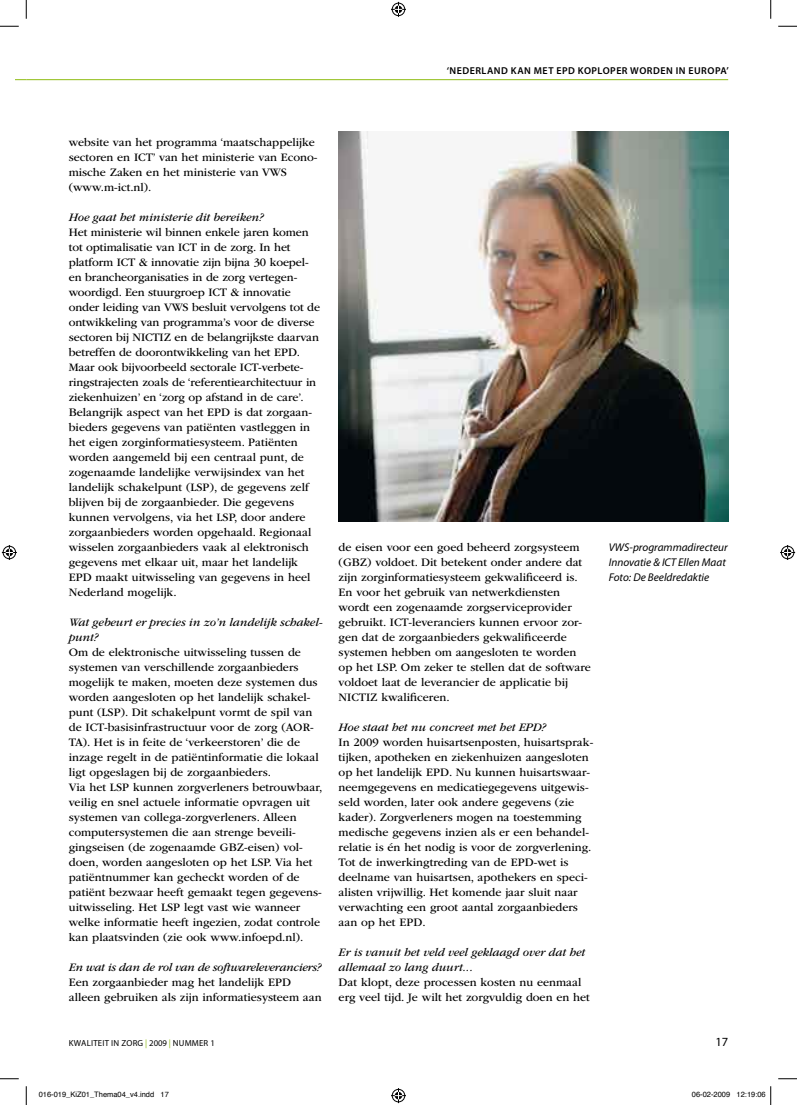
<style>
.page{position:relative;width:797px;height:1105px;background:#fff}
.page>*{position:absolute;margin:0;border:0;box-sizing:border-box;transform-origin:0 0}
.t1{font:12.5px "Myriad Pro";color:#000}
.t2{font:11.88px/15px "ITC Garamond Std";color:#000}
.t3{font:italic 11.25px/15px "Myriad Pro";color:#000}
.t4{font:600 10px "Myriad Pro";letter-spacing:.05em;color:#000}
.t5{font:8.75px "Myriad Pro";letter-spacing:.02em;color:#000}
.t6{font:7.5px "Helvetica";color:#000}
.s1{font-style:italic}
.s2{color:#8fbc16}
</style>
<div class="page">
<hr style="left:26px;top:79px;width:702px;height:1px;background:#8fbc13">
<img style="left:338px;top:131px;width:390px;height:390px">
<svg style="left:0;top:25px;width:19px;height:2px"></svg>
<svg style="left:778px;top:25px;width:19px;height:2px"></svg>
<svg style="left:0;top:1078px;width:19px;height:1px"></svg>
<svg style="left:778px;top:1078px;width:19px;height:1px"></svg>
<svg style="left:25px;top:0;width:2px;height:19px"></svg>
<svg style="left:25px;top:1086px;width:2px;height:19px"></svg>
<svg style="left:770px;top:0;width:1px;height:19px"></svg>
<svg style="left:391px;top:2px;width:15px;height:15px"></svg>
<svg style="left:391px;top:1088px;width:15px;height:15px"></svg>
<svg style="left:2px;top:545px;width:15px;height:15px"></svg>
<svg style="left:780px;top:545px;width:15px;height:15px"></svg>
<svg style="left:770px;top:1086px;width:1px;height:19px"></svg>
<p class="t4" style="left:447px;top:65px;width:17px">‘NEDE</p>
<p class="t4" style="left:475px;top:65px;width:20px">RLAND</p>
<p class="t4" style="left:511px;top:65px;width:8px">KAN</p>
<p class="t4" style="left:534px;top:65px;width:8px">MET</p>
<p class="t4" style="left:556px;top:65px;width:104px">EPD KOPLOPER WORDEN</p>
<p class="t4" style="left:675px;top:65px;width:55px">IN EUROPA’</p>
<p class="t2" style="left:69px;top:135px;width:250px">website van het programma ‘maatschappelijke sectoren en ICT’ van het ministerie van Econo&shy;mische Zaken en het ministerie van VWS (www.m-ict.nl).</p>
<p class="t2" style="left:69px;top:210px;width:253px"><span class="s1">Hoe gaat het ministerie dit bereiken?<br></span>Het ministerie wil binnen enkele jaren komen tot optimalisatie van ICT in de zorg. In het platform ICT &amp; innovatie zijn bijna 30 koepel&shy;en brancheorganisaties in de zorg vertegen&shy;woordigd. Een stuurgroep ICT &amp; innovatie onder leiding van VWS besluit vervolgens tot de ontwikkeling van programma’s voor de diverse sectoren bij NICTIZ en de belangrijkste daarvan betreffen de doorontwikkeling van het EPD.<br>Maar ook bijvoorbeeld sectorale ICT-verbete&shy;ringstrajecten zoals de ‘referentiearchitectuur in ziekenhuizen’ en ‘zorg op afstand in de care’.<br>Belangrijk aspect van het EPD is dat zorgaan&shy;bieders gegevens van patiënten vastleggen in het eigen zorginformatiesysteem. Patiënten worden aangemeld bij een centraal punt, de zogenaamde landelijke verwijsindex van het landelijk schakelpunt (LSP), de gegevens zelf blijven bij de zorgaanbieder. Die gegevens kunnen vervolgens, via het LSP, door andere zorgaanbieders worden opgehaald. Regionaal wisselen zorgaanbieders vaak al elektronisch gegevens met elkaar uit, maar het landelijk EPD maakt uitwisseling van gegevens in heel Nederland mogelijk.</p>
<p class="t2" style="left:69px;top:615px;width:255px"><span class="s1">Wat gebeurt er precies in zo’n landelijk schakel&shy;punt?<br></span>Om de elektronische uitwisseling tussen de systemen van verschillende zorgaanbieders mogelijk te maken, moeten deze systemen dus worden aangesloten op het landelijk schakel&shy;punt (LSP). Dit schakelpunt vormt de spil van de ICT-basisinfrastructuur voor de zorg (AOR-TA). Het is in feite de ‘verkeerstoren’ die de inzage regelt in de patiëntinformatie die lokaal ligt opgeslagen bij de zorgaanbieders.<br>Via het LSP kunnen zorgverleners betrouwbaar, veilig en snel actuele informatie opvragen uit systemen van collega-zorgverleners. Alleen computersystemen die aan strenge beveili&shy;gingseisen (de zogenaamde GBZ-eisen) vol&shy;doen, worden aangesloten op het LSP. Via het patiëntnummer kan gecheckt worden of de patiënt bezwaar heeft gemaakt tegen gegevens&shy;uitwisseling. Het LSP legt vast wie wanneer welke informatie heeft ingezien, zodat controle kan plaatsvinden (zie ook www.infoepd.nl).</p>
<p class="t2" style="left:69px;top:960px;width:254px"><span class="s1">En wat is dan de rol van de softwareleveranciers?<br></span>Een zorgaanbieder mag het landelijk EPD alleen gebruiken als zijn informatiesysteem aan</p>
<p class="t2" style="left:338px;top:540px;width:254px">de eisen voor een goed beheerd zorgsysteem (GBZ) voldoet. Dit betekent onder andere dat zijn zorginformatiesysteem gekwalificeerd is.<br>En voor het gebruik van netwerkdiensten wordt een zogenaamde zorgserviceprovider gebruikt. ICT-leveranciers kunnen ervoor zor&shy;gen dat de zorgaanbieders gekwalificeerde systemen hebben om aangesloten te worden op het LSP. Om zeker te stellen dat de software voldoet laat de leverancier de applicatie bij NICTIZ kwalificeren.</p>
<p class="t2" style="left:338px;top:720px;width:256px"><span class="s1">Hoe staat het nu concreet met het EPD?<br></span>In 2009 worden huisartsenposten, huisartsprak&shy;tijken, apotheken en ziekenhuizen aangesloten op het landelijk EPD. Nu kunnen huisartswaar&shy;neemgegevens en medicatiegegevens uitgewis&shy;seld worden, later ook andere gegevens (zie kader). Zorgverleners mogen na toestemming medische gegevens inzien als er een behandel&shy;relatie is én het nodig is voor de zorgverlening.<br>Tot de inwerkingtreding van de EPD-wet is deelname van huisartsen, apothekers en speci&shy;alisten vrijwillig. Het komende jaar sluit naar verwachting een groot aantal zorgaanbieders aan op het EPD.</p>
<p class="t2" style="left:338px;top:945px;width:253px"><span class="s1">Er is vanuit het veld veel geklaagd over dat het allemaal zo lang duurt...<br></span>Dat klopt, deze processen kosten nu eenmaal erg veel tijd. Je wilt het zorgvuldig doen en het</p>
<p class="t3" style="left:609px;top:540px;width:120px">VWS-programmadirecteur<br>Innovatie &amp; ICT Ellen Maat<br>Foto: De Beeldredaktie</p>
<p class="t5" style="left:69px;top:1038px;width:148px">KWALITEIT IN ZORG <span class="s2">|</span> 2009 <span class="s2">|</span> NUMMER 1</p>
<p class="t1" style="left:715px;top:1034px;width:14px">17</p>
<p class="t6" style="left:39px;top:1088px;width:132px">016-019_KiZ01_Thema04_v4.indd 17</p>
<p class="t6" style="left:692px;top:1088px;width:75px">06-02-2009 12:19:06</p>
</div>
